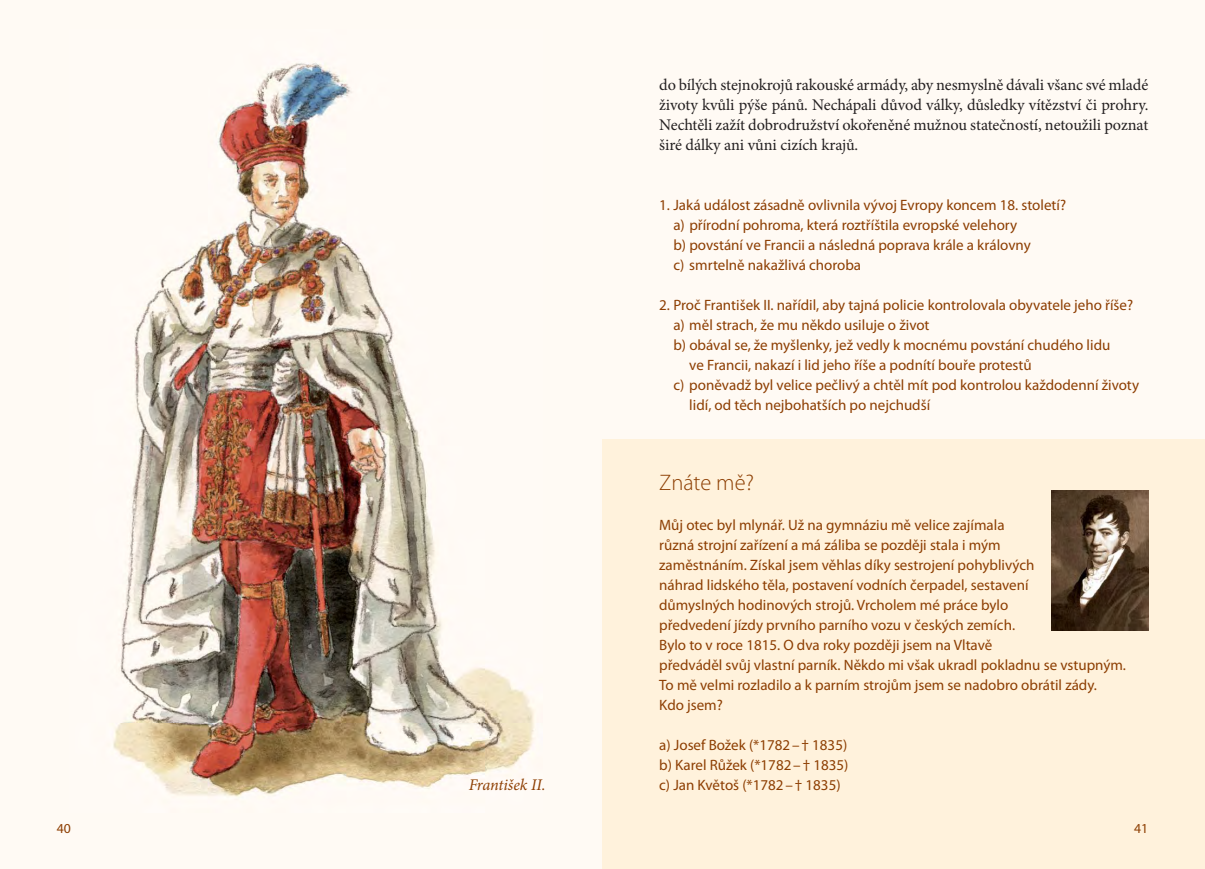
<style>
.page{position:relative;width:1205px;height:869px;background:#fff}
.page>*{position:absolute;margin:0;border:0;box-sizing:border-box;transform-origin:0 0}
.t1{font:300 22.5px "Myriad Pro";color:#8d3e02}
.t2{font:16.25px/20px "Minion Pro";letter-spacing:-.005em;color:#231f20;text-align:justify}
.t3{font:italic 16.25px "Minion Pro";letter-spacing:-.015em;color:#8d3e02}
.t4{font:15px/20px "Myriad Pro";color:#8d3e02}
.t5{font:13.75px "Myriad Pro";color:#8d3e02}
</style>
<div class="page">
<div style="left:0;top:0;width:602px;height:868px;background:#fffaf4"></div>
<div style="left:602px;top:0;width:603px;height:868px;background:#fffaf4"></div>
<div style="left:602px;top:439px;width:603px;height:429px;background:#fff2dc"></div>
<img style="left:1051px;top:490px;width:97px;height:140px">
<img style="left:113px;top:63px;width:421px;height:734px">
<p class="t2" style="left:659px;top:76px;width:491px">do bílých stejnokrojů rakouské armády, aby nesmyslně dávali všanc své mladé životy kvůli pýše pánů. Nechápali důvod války, důsledky vítězství či prohry.<br>Nechtěli zažít dobrodružství okořeněné mužnou statečností, netoužili poznat širé dálky ani vůni cizích krajů.</p>
<p class="t4" style="left:673px;top:196px;width:394px;text-indent:-14px">1. Jaká událost zásadně ovlivnila vývoj Evropy koncem 18. století? a) přírodní pohroma, která roztříštila evropské velehory<br>b) povstání ve Francii a následná poprava krále a královny<br>c) smrtelně nakažlivá choroba</p>
<p class="t4" style="left:659px;top:296px;width:475px">2. Proč František II. nařídil, aby tajná policie kontrolovala obyvatele jeho říše?</p>
<p class="t4" style="left:673px;top:316px;width:258px">a) měl strach, že mu někdo usiluje o život</p>
<p class="t4" style="left:673px;top:336px;width:438px">b) obával se, že myšlenky, jež vedly k mocnému povstání chudého lidu</p>
<p class="t4" style="left:689px;top:356px;width:344px">ve Francii, nakazí i lid jeho říše a podnítí bouře protestů</p>
<p class="t4" style="left:673px;top:376px;width:467px">c) poněvadž byl velice pečlivý a chtěl mít pod kontrolou každodenní životy</p>
<p class="t4" style="left:689px;top:396px;width:242px">lidí, od těch nejbohatších po nejchudší</p>
<h1 class="t1" style="left:659px;top:474px;width:96px">Znáte mě?</h1>
<p class="t4" style="left:659px;top:516px;width:468px">Můj otec byl mlynář. Už na gymnáziu mě velice zajímala<br>různá strojní zařízení a má záliba se později stala i mým<br>zaměstnáním. Získal jsem věhlas díky sestrojení pohyblivých<br>náhrad lidského těla, postavení vodních čerpadel, sestavení<br>důmyslných hodinových strojů. Vrcholem mé práce bylo<br>předvedení jízdy prvního parního vozu v českých zemích.<br>Bylo to v roce 1815. O dva roky později jsem na Vltavě<br>předváděl svůj vlastní parník. Někdo mi však ukradl pokladnu se vstupným.<br>To mě velmi rozladilo a k parním strojům jsem se nadobro obrátil zády.<br>Kdo jsem?</p>
<p class="t4" style="left:659px;top:736px;width:191px">a) Josef Božek (*1782 – † 1835) b) Karel Růžek (*1782 – † 1835)</p>
<p class="t3" style="left:469px;top:778px;width:78px">František II.</p>
<p class="t4" style="left:659px;top:776px;width:183px">c) Jan Květoš (*1782 – † 1835)</p>
<p class="t5" style="left:57px;top:823px;width:16px">40</p>
<p class="t5" style="left:1134px;top:823px;width:16px">41</p>
</div>
